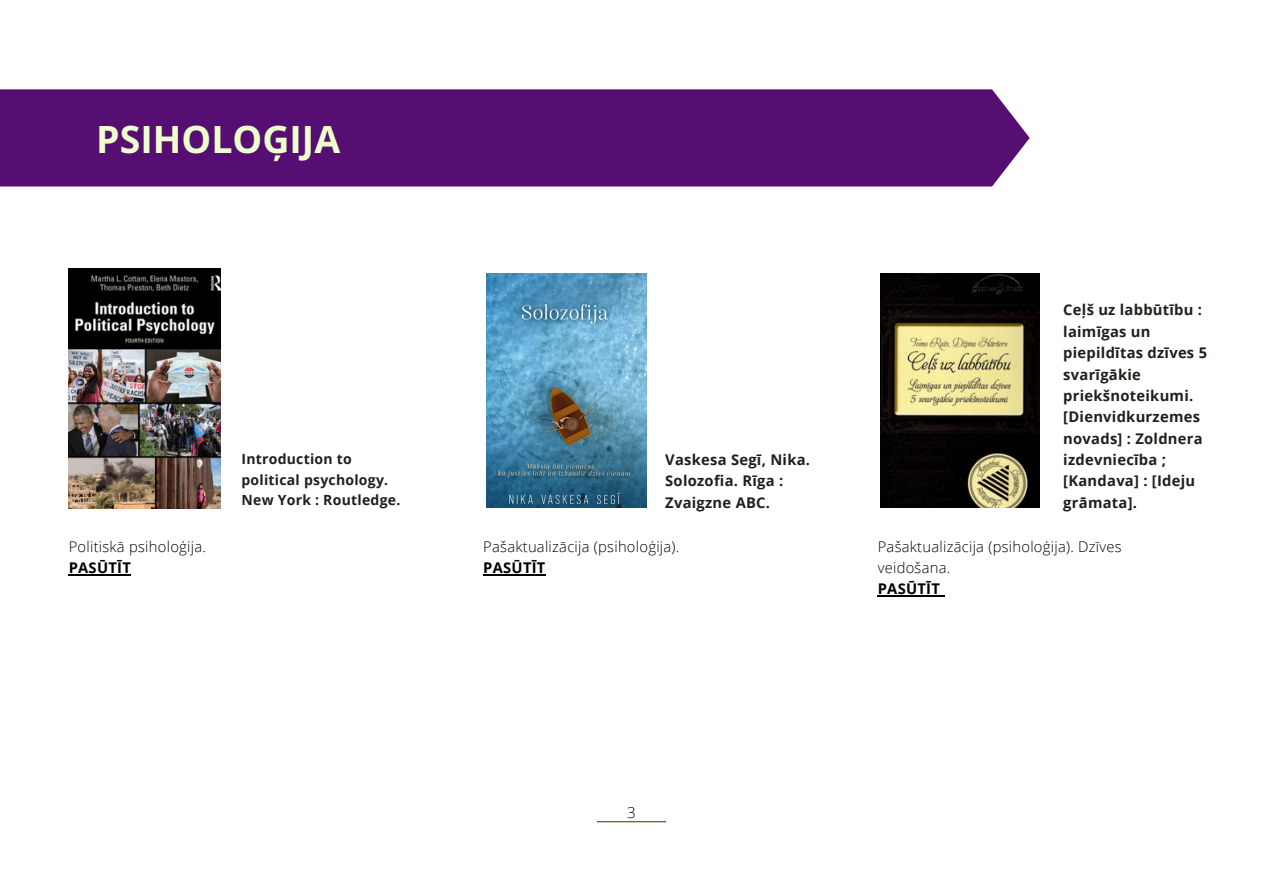
<style>
.page{position:relative;width:1263px;height:894px;background:#fff}
.page>*{position:absolute;margin:0;border:0;box-sizing:border-box;transform-origin:0 0}
.t1{font:700 37.5px "Open Sans";color:#edffcc}
.t2{font:300 15px "Open Sans";color:#000}
.t3{font:700 14.7px/21.3px "Open Sans";letter-spacing:.02em;color:#22201b}
.t4{font:300 14.7px/21.3px "Open Sans";letter-spacing:.02em;color:#000}
.t5{font:700 14.7px "Open Sans";letter-spacing:.02em;color:#000}
.t6{font:700 13.95px/20.4px "Open Sans";letter-spacing:.02em;color:#22201b}
</style>
<div class="page">
<hr style="left:597px;top:820px;width:69px;height:2px;background:#3b5704">
<div style="left:0;top:89px;width:1030px;height:97px;background:#570e72"></div>
<img style="left:487px;top:273px;width:159px;height:234px">
<img style="left:881px;top:273px;width:159px;height:234px">
<img style="left:69px;top:268px;width:152px;height:240px">
<hr style="left:483px;top:574px;width:63px;height:1px;background:#000">
<hr style="left:878px;top:595px;width:62px;height:1px;background:#000">
<hr style="left:69px;top:574px;width:62px;height:1px;background:#000">
<p class="t1" style="left:96px;top:112px;width:245px">PSIHOLOĢIJA</p>
<p class="t4" style="left:69px;top:535px;width:139px">Politiskā psiholoģija.</p>
<p class="t5" style="left:69px;top:557px;width:64px">PASŪTĪT</p>
<p class="t6" style="left:241px;top:448px;width:160px">Introduction to political psychology.<br>New York : Routledge.</p>
<p class="t3" style="left:665px;top:448px;width:146px">Vaskesa Segī, Nika.<br>Solozofia. Rīga :<br>Zvaigzne ABC.</p>
<p class="t4" style="left:483px;top:535px;width:198px">Pašaktualizācija (psiholoģija).</p>
<p class="t5" style="left:483px;top:557px;width:64px">PASŪTĪT</p>
<p class="t3" style="left:1063px;top:299px;width:145px">Ceļš uz labbūtību : laimīgas un piepildītas dzīves 5 svarīgākie priekšnoteikumi. [Dienvidkurzemes novads] : Zoldnera izdevniecība ; [Kandava] : [Ideju grāmata].</p>
<p class="t4" style="left:878px;top:535px;width:245px">Pašaktualizācija (psiholoģija). Dzīves veidošana.</p>
<p class="t5" style="left:878px;top:578px;width:64px">PASŪTĪT</p>
<p class="t2" style="left:627px;top:801px;width:10px">3</p>
</div>
